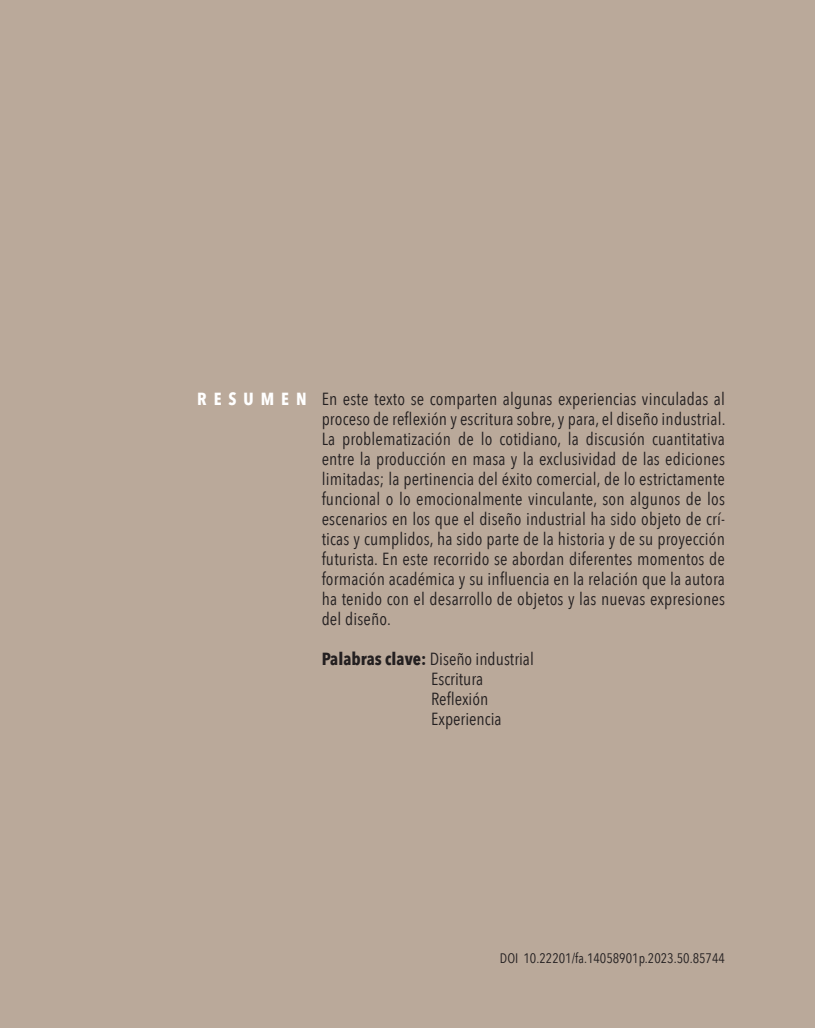
<style>
.page{position:relative;width:815px;height:1028px;background:#baa99a}
.page>*{position:absolute;margin:0;border:0;box-sizing:border-box;transform-origin:0 0}
.TEXTOS{font:17.5px/20px "Avenir Next Condensed";letter-spacing:.005em;color:#231f20;text-align:justify}
.TEXTOS-2{font:700 17.5px "Avenir Next Condensed";letter-spacing:.4em;color:#fff}
.TEXTOS-3{font:13.75px "Avenir Next Condensed";color:#231f20}
.s1{font-weight:700}
</style>
<div class="page">
<p class="TEXTOS-2" style="left:197px;top:388px;width:111px">RESUMEN</p>
<p class="TEXTOS" style="left:322px;top:388px;width:405px">En este texto se comparten algunas experiencias vinculadas al proceso de reflexión y escritura sobre, y para, el diseño industrial.<br>La problematización de lo cotidiano, la discusión cuantitativa entre la producción en masa y la exclusividad de las ediciones limitadas; la pertinencia del éxito comercial, de lo estrictamente funcional o lo emocionalmente vinculante, son algunos de los escenarios en los que el diseño industrial ha sido objeto de crí&shy;ticas y cumplidos, ha sido parte de la historia y de su proyección futurista. En este recorrido se abordan diferentes momentos de formación académica y su influencia en la relación que la autora ha tenido con el desarrollo de objetos y las nuevas expresiones del diseño.</p>
<p class="TEXTOS" style="left:322px;top:648px;width:214px"><span class="s1">Palabras clave:</span> Diseño industrial</p>
<p class="TEXTOS" style="left:431px;top:668px;width:54px">Escritura</p>
<p class="TEXTOS" style="left:431px;top:688px;width:59px">Reflexión</p>
<p class="TEXTOS" style="left:431px;top:708px;width:72px">Experiencia</p>
<p class="TEXTOS-3" style="left:500px;top:946px;width:227px">DOI 10.22201/fa.14058901p.2023.50.85744</p>
</div>
